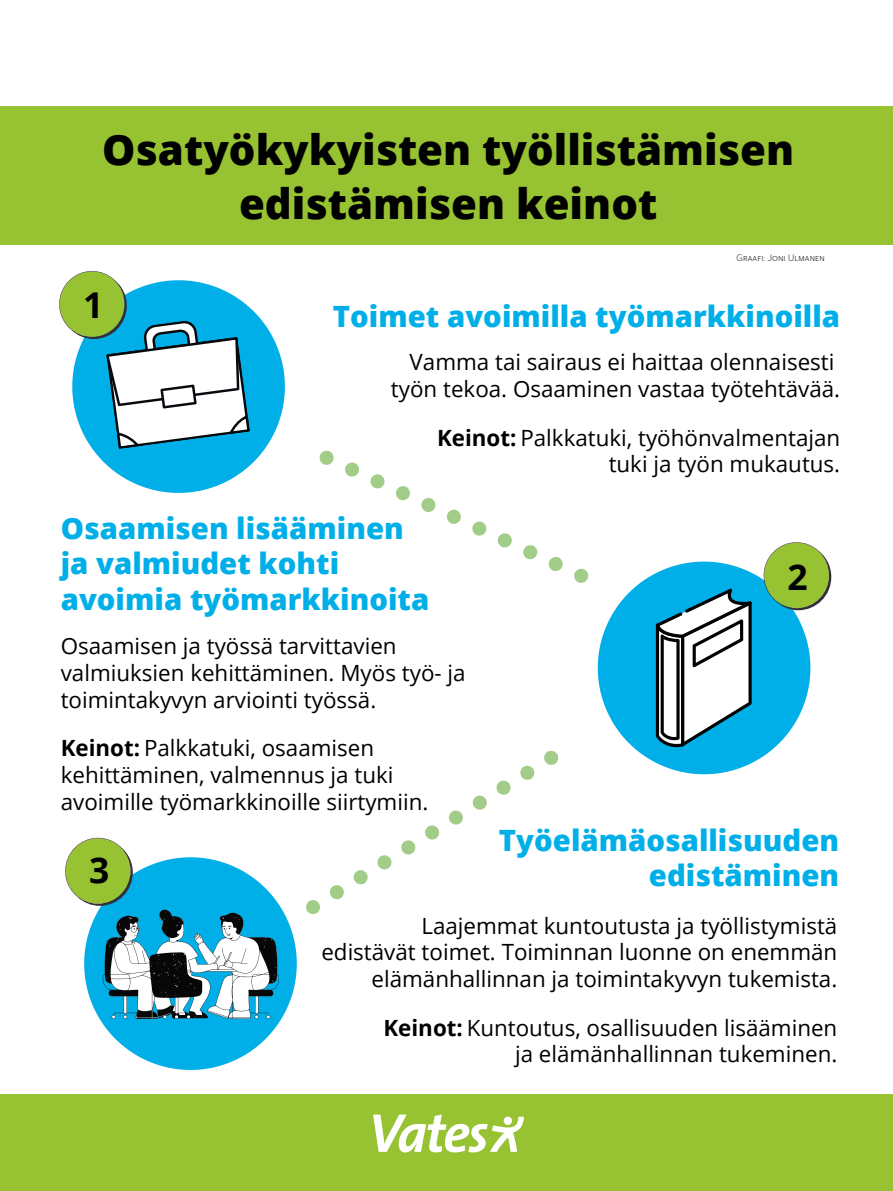
<style>
.page{position:relative;width:893px;height:1191px;background:#fff}
.page>*{position:absolute;margin:0;border:0;box-sizing:border-box;transform-origin:0 0}
.t1{font:800 41.85px/54.2px "Open Sans";color:#000;text-align:center}
.t2{font:700 35.55px "Open Sans";color:#000}
.t3{font:800 29.4px/35.2px "Open Sans";color:#00afe8}
.t4{font:22.35px/26.8px "Open Sans";color:#000;text-align:right}
.t5{font:300 10.5px "Freight Sans Pro";letter-spacing:.01em;color:#000}
.s1{font-weight:700}
</style>
<div class="page">
<div style="left:0;top:1094px;width:893px;height:97px;background:#97c232"></div>
<div style="left:0;top:106px;width:893px;height:139px;background:#97c232"></div>
<svg style="left:92px;top:308px;width:193px;height:185px;fill:#00afe8"></svg>
<svg style="left:598px;top:561px;width:212px;height:213px;fill:#00afe8"></svg>
<svg style="left:656px;top:588px;width:96px;height:160px"></svg>
<svg style="left:99px;top:905px;width:198px;height:165px;fill:#00afe8"></svg>
<svg style="left:59px;top:271px;width:191px;height:178px"></svg>
<svg style="left:764px;top:542px;width:67px;height:68px;background:#99c25d"></svg>
<svg style="left:306px;top:750px;width:253px;height:165px"></svg>
<svg style="left:319px;top:450px;width:270px;height:133px"></svg>
<svg style="left:65px;top:837px;width:214px;height:182px"></svg>
<svg style="left:373px;top:1114px;width:151px;height:38px"></svg>
<p class="t1" style="left:102px;top:120px;width:693px">Osatyökykyisten työllistämisen edistämisen keinot</p>
<p class="t5" style="left:736px;top:251px;width:90px">Graafi: Joni Ulmanen</p>
<p class="t2" style="left:83px;top:280px;width:22px">1</p>
<p class="t3" style="left:333px;top:297px;width:509px">Toimet avoimilla työmarkkinoilla</p>
<p class="t4" style="left:391px;top:348px;width:451px;text-align:center">Vamma tai sairaus ei haittaa olennaisesti työn tekoa. Osaaminen vastaa työtehtävää.</p>
<p class="t4" style="left:437px;top:423px;width:405px"><span class="s1">Keinot:</span> Palkkatuki, työhönvalmentajan tuki ja työn mukautus.</p>
<p class="t3" style="left:61px;top:509px;width:370px">Osaamisen lisääminen ja valmiudet kohti avoimia työmarkkinoita</p>
<p class="t4" style="left:61px;top:632px;width:406px;text-align:left">Osaamisen ja työssä tarvittavien valmiuksien kehittäminen. Myös työ- ja toimintakyvyn arviointi työssä.</p>
<p class="t4" style="left:61px;top:734px;width:369px;text-align:left"><span class="s1">Keinot:</span> Palkkatuki, osaamisen kehittäminen, valmennus ja tuki avoimille työmarkkinoille siirtymiin.</p>
<p class="t2" style="left:89px;top:845px;width:22px">3</p>
<p class="t2" style="left:787px;top:551px;width:22px">2</p>
<p class="t3" style="left:499px;top:820px;width:342px;text-align:right">Työelämäosallisuuden edistäminen</p>
<p class="t4" style="left:321px;top:911px;width:517px">Laajemmat kuntoutusta ja työllistymistä<br>edistävät toimet. Toiminnan luonne on enemmän elämänhallinnan ja toimintakyvyn tukemista.</p>
<p class="t4" style="left:383px;top:1013px;width:455px"><span class="s1">Keinot:</span> Kuntoutus, osallisuuden lisääminen ja elämänhallinnan tukeminen.</p>
</div>
